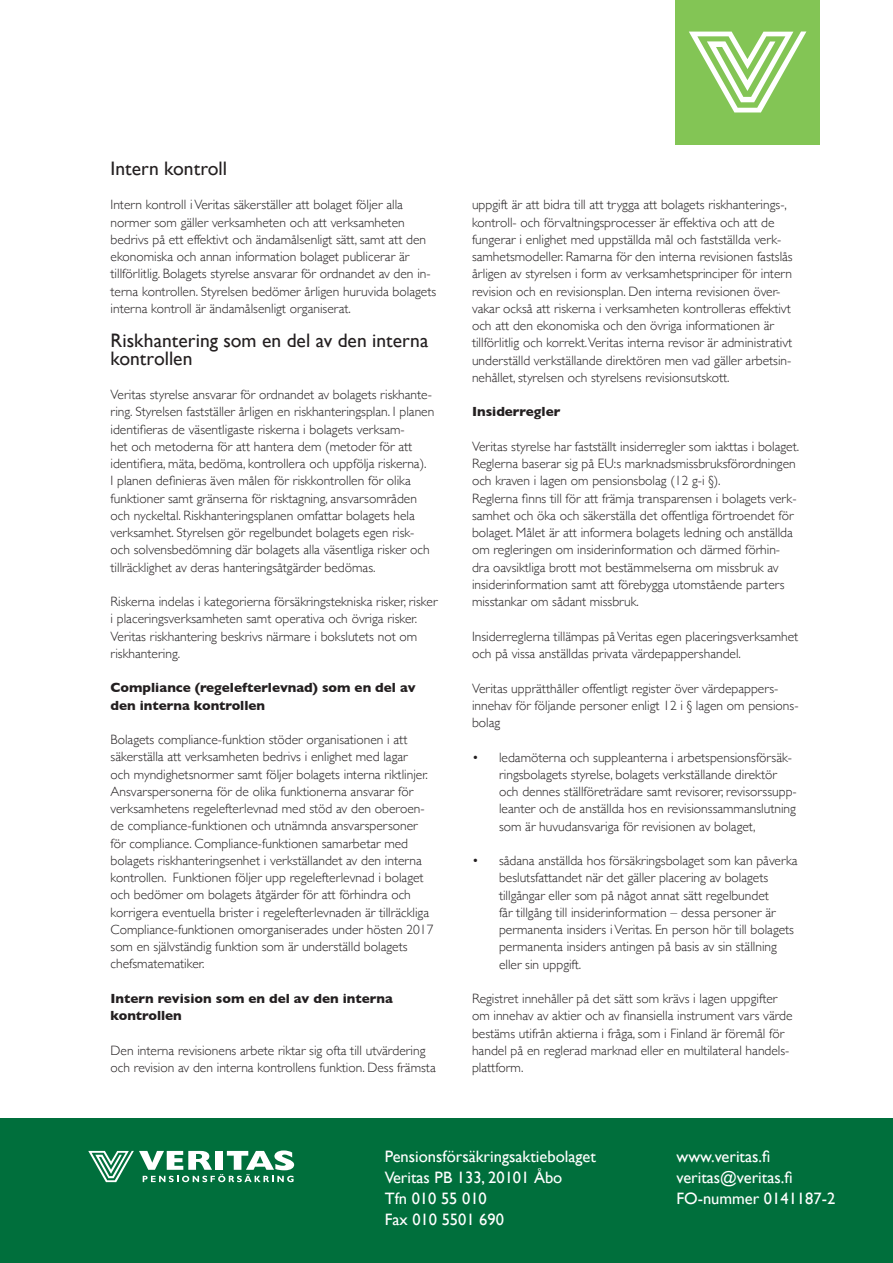
<style>
.page{position:relative;width:893px;height:1263px;background:#fff}
.page>*{position:absolute;margin:0;border:0;box-sizing:border-box;transform-origin:0 0}
.t1{font:19.5px/17.2px "Gill Sans";color:#231f20}
.t2{font:16.5px/21px "Gill Sans";color:#fff}
.t3{font:300 13.5px/17.2px "Gill Sans";color:#231f20}
.t4{font:700 13.5px/17.2px "Gill Sans";color:#231f20}
</style>
<div class="page">
<div style="left:676px;top:0;width:144px;height:144px;background:#83c555"></div>
<svg style="left:689px;top:32px;width:117px;height:80px"></svg>
<div style="left:0;top:1119px;width:893px;height:144px;background:#006f3c"></div>
<svg style="left:88px;top:1150px;width:206px;height:32px"></svg>
<h1 class="t1" style="left:111px;top:159px;width:118px">Intern kontroll</h1>
<p class="t3" style="left:111px;top:196px;width:327px">Intern kontroll i Veritas säkerställer att bolaget följer alla normer som gäller verksamheten och att verksamheten bedrivs på ett effektivt och ändamålsenligt sätt, samt att den ekonomiska och annan information bolaget publicerar är tillförlitlig. Bolagets styrelse ansvarar för ordnandet av den in&shy;terna kontrollen. Styrelsen bedömer årligen huruvida bolagets interna kontroll är ändamålsenligt organiserat.</p>
<h1 class="t1" style="left:111px;top:332px;width:319px">Riskhantering som en del av den interna kontrollen</h1>
<p class="t3" style="left:111px;top:385px;width:325px">Veritas styrelse ansvarar för ordnandet av bolagets riskhante&shy;ring. Styrelsen fastställer årligen en riskhanteringsplan. I planen identifieras de väsentligaste riskerna i bolagets verksam-<br>het och metoderna för att hantera dem (metoder för att identifiera, mäta, bedöma, kontrollera och uppfölja riskerna).<br>I planen definieras även målen för riskkontrollen för olika funktioner samt gränserna för risktagning, ansvarsområden och nyckeltal. Riskhanteringsplanen omfattar bolagets hela verksamhet. Styrelsen gör regelbundet bolagets egen risk&shy;och solvensbedömning där bolagets alla väsentliga risker och tillräcklighet av deras hanteringsåtgärder bedömas.</p>
<p class="t3" style="left:111px;top:592px;width:328px">Riskerna indelas i kategorierna försäkringstekniska risker, risker i placeringsverksamheten samt operativa och övriga risker.<br>Veritas riskhantering beskrivs närmare i bokslutets not om riskhantering.</p>
<p class="t4" style="left:111px;top:679px;width:307px">Compliance (regelefterlevnad) som en del av den interna kontrollen</p>
<p class="t3" style="left:111px;top:730px;width:324px">Bolagets compliance-funktion stöder organisationen i att säkerställa att verksamheten bedrivs i enlighet med lagar<br>och myndighetsnormer samt följer bolagets interna riktlinjer.<br>Ansvarspersonerna för de olika funktionerna ansvarar för verksamhetens regelefterlevnad med stöd av den oberoen&shy;de compliance-funktionen och utnämnda ansvarspersoner för compliance. Compliance-funktionen samarbetar med bolagets riskhanteringsenhet i verkställandet av den interna kontrollen. Funktionen följer upp regelefterlevnad i bolaget och bedömer om bolagets åtgärder för att förhindra och korrigera eventuella brister i regelefterlevnaden är tillräckliga Compliance-funktionen omorganiserades under hösten 2017 som en självständig funktion som är underställd bolagets chefsmatematiker.</p>
<p class="t4" style="left:111px;top:989px;width:284px">Intern revision som en del av den interna kontrollen</p>
<p class="t3" style="left:111px;top:1041px;width:327px">Den interna revisionens arbete riktar sig ofta till utvärdering och revision av den interna kontrollens funktion. Dess främsta</p>
<p class="t3" style="left:472px;top:196px;width:322px">uppgift är att bidra till att trygga att bolagets riskhanterings-, kontroll- och förvaltningsprocesser är effektiva och att de fungerar i enlighet med uppställda mål och fastställda verk&shy;samhetsmodeller. Ramarna för den interna revisionen fastslås årligen av styrelsen i form av verksamhetsprinciper för intern revision och en revisionsplan. Den interna revisionen över&shy;vakar också att riskerna i verksamheten kontrolleras effektivt och att den ekonomiska och den övriga informationen är tillförlitlig och korrekt.Veritas interna revisor är administrativt underställd verkställande direktören men vad gäller arbetsin&shy;nehållet, styrelsen och styrelsens revisionsutskott.</p>
<p class="t4" style="left:472px;top:403px;width:90px">Insiderregler</p>
<p class="t3" style="left:472px;top:437px;width:329px">Veritas styrelse har fastställt insiderregler som iakttas i bolaget.<br>Reglerna baserar sig på EU:s marknadsmissbruksförordningen och kraven i lagen om pensionsbolag (12 g-i §).<br>Reglerna finns till för att främja transparensen i bolagets verk&shy;samhet och öka och säkerställa det offentliga förtroendet för bolaget. Målet är att informera bolagets ledning och anställda om regleringen om insiderinformation och därmed förhin&shy;dra oavsiktliga brott mot bestämmelserna om missbruk av insiderinformation samt att förebygga utomstående parters misstankar om sådant missbruk.</p>
<p class="t3" style="left:472px;top:627px;width:328px">Insiderreglerna tillämpas på Veritas egen placeringsverksamhet och på vissa anställdas privata värdepappershandel.</p>
<p class="t3" style="left:472px;top:679px;width:328px">Veritas upprätthåller offentligt register över värdepappers&shy;innehav för följande personer enligt 12 i § lagen om pensions&shy;bolag</p>
<p class="t3" style="left:499px;top:748px;width:299px;text-indent:-27px">• ledamöterna och suppleanterna i arbetspensionsförsäk&shy;ringsbolagets styrelse, bolagets verkställande direktör och dennes ställföreträdare samt revisorer, revisorssupp&shy;leanter och de anställda hos en revisionssammanslutning som är huvudansvariga för revisionen av bolaget,</p>
<p class="t3" style="left:499px;top:851px;width:300px;text-indent:-27px">• sådana anställda hos försäkringsbolaget som kan påverka beslutsfattandet när det gäller placering av bolagets tillgångar eller som på något annat sätt regelbundet<br>får tillgång till insiderinformation – dessa personer är permanenta insiders i Veritas. En person hör till bolagets permanenta insiders antingen på basis av sin ställning eller sin uppgift.</p>
<p class="t3" style="left:472px;top:989px;width:322px">Registret innehåller på det sätt som krävs i lagen uppgifter om innehav av aktier och av finansiella instrument vars värde bestäms utifrån aktierna i fråga, som i Finland är föremål för handel på en reglerad marknad eller en multilateral handels&shy;plattform.</p>
<p class="t2" style="left:385px;top:1146px;width:213px">Pensionsförsäkringsaktiebolaget<br>Veritas PB 133, 20101 Åbo<br>Tfn 010 55 010<br>Fax 010 5501 690</p>
<p class="t2" style="left:676px;top:1146px;width:160px">www.veritas.fi veritas@veritas.fi<br>FO-nummer 0141187-2</p>
</div>
